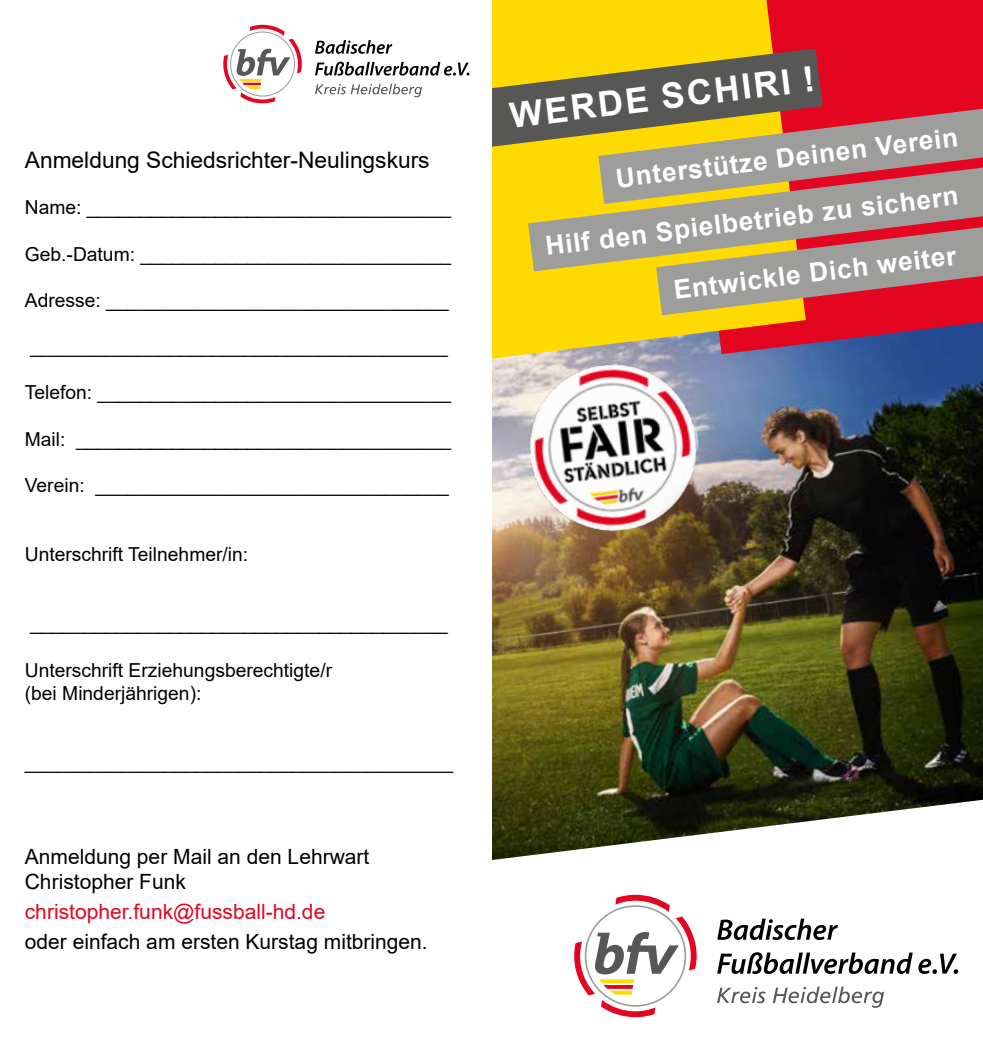
<style>
.page{position:relative;width:983px;height:1042px;background:#fff}
.page>*{position:absolute;margin:0;border:0;box-sizing:border-box;transform-origin:0 0}
.t1{font:700 35px "Arial";color:#fff}
.t2{font:700 26.25px "Arial";color:#fff}
.t3{font:22.75px "Arial";color:#000}
.t4{font:21px/25.2px "Arial";color:#000}
.t5{font:21px "Arial";color:#e40521}
.t6{font:19.25px/23.1px "Arial";color:#000}
</style>
<div class="page">
<img style="left:492px;top:354px;width:490px;height:506px">
<svg style="left:805px;top:0;width:177px;height:354px;background:#b2183f"></svg>
<svg style="left:492px;top:0;width:313px;height:364px;background:#ecbc1e"></svg>
<svg style="left:528px;top:204px;width:454px;height:67px;background:#aea280"></svg>
<svg style="left:656px;top:227px;width:326px;height:88px;background:#b68070"></svg>
<svg style="left:717px;top:918px;width:120px;height:22px"></svg>
<svg style="left:717px;top:952px;width:195px;height:22px"></svg>
<svg style="left:918px;top:953px;width:39px;height:21px"></svg>
<svg style="left:574px;top:895px;width:122px;height:122px"></svg>
<svg style="left:717px;top:987px;width:48px;height:16px"></svg>
<svg style="left:772px;top:986px;width:111px;height:22px"></svg>
<svg style="left:223px;top:25px;width:79px;height:78px"></svg>
<svg style="left:315px;top:40px;width:667px;height:164px"></svg>
<img style="left:523px;top:364px;width:180px;height:172px">
<p class="t3" style="left:25px;top:145px;width:406px">Anmeldung Schiedsrichter-Neulingskurs</p>
<p class="t6" style="left:25px;top:196px;width:427px">Name: __________________________________</p>
<p class="t6" style="left:25px;top:242px;width:427px">Geb.-Datum: _____________________________</p>
<p class="t6" style="left:25px;top:288px;width:425px">Adresse: ________________________________</p>
<p class="t6" style="left:30px;top:335px;width:419px">_______________________________________</p>
<p class="t6" style="left:25px;top:381px;width:427px">Telefon: _________________________________</p>
<p class="t6" style="left:25px;top:427px;width:427px">Mail: ___________________________________</p>
<p class="t6" style="left:25px;top:473px;width:425px">Verein: _________________________________</p>
<p class="t6" style="left:25px;top:542px;width:225px">Unterschrift Teilnehmer/in:</p>
<p class="t6" style="left:30px;top:612px;width:419px">_______________________________________</p>
<p class="t6" style="left:25px;top:658px;width:309px">Unterschrift Erziehungsberechtigte/r (bei Minderjährigen):</p>
<p class="t6" style="left:25px;top:750px;width:430px">________________________________________</p>
<p class="t4" style="left:25px;top:843px;width:346px">Anmeldung per Mail an den Lehrwart<br>Christopher Funk</p>
<p class="t5" style="left:25px;top:897px;width:302px">christopher.funk@fussball-hd.de</p>
<p class="t4" style="left:25px;top:929px;width:404px">oder einfach am ersten Kurstag mitbringen.</p>
<h1 class="t1" style="left:507px;top:91px;width:308px;rotate:-7deg">WERDE SCHIRI !</h1>
<h2 class="t2" style="left:613px;top:160px;width:346px;rotate:-7deg">Unterstütze Deinen Verein</h2>
<h2 class="t2" style="left:543px;top:228px;width:417px;rotate:-7deg">Hilf den Spielbetrieb zu sichern</h2>
<h2 class="t2" style="left:671px;top:271px;width:286px;rotate:-7deg">Entwickle Dich weiter</h2>
</div>
